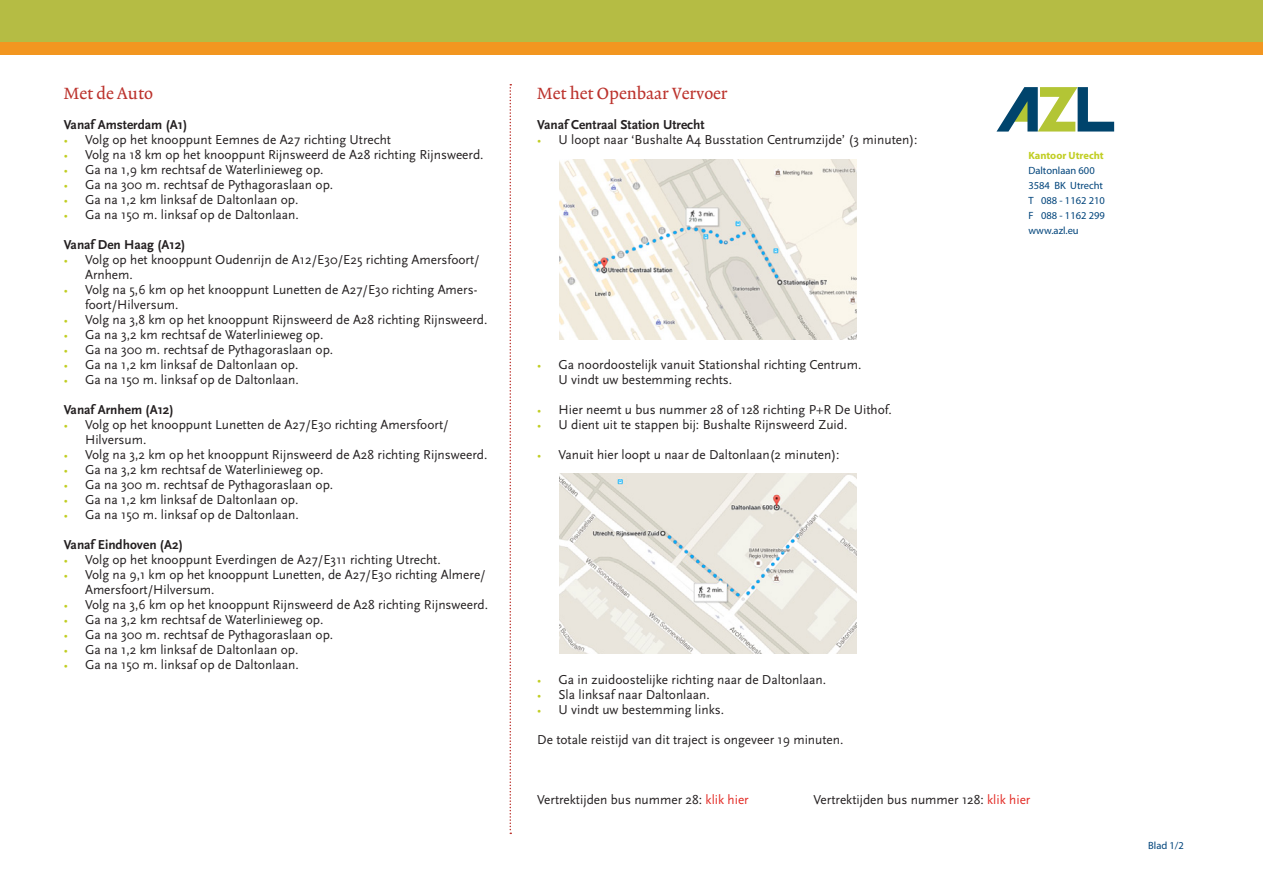
<style>
.page{position:relative;width:1263px;height:893px;background:#fff}
.page>*{position:absolute;margin:0;border:0;box-sizing:border-box;transform-origin:0 0}
.t1{font:16.5px "Lexicon No 2 Roman A";color:#bc332d}
.t2{font:13.5px/15px "Scala Sans OT";color:#231f20}
.t3{font:700 13.5px "Scala Sans OT";color:#231f20}
.t4{font:10.5px/15px "Myriad Pro";color:#00447b}
.t5{font:700 10.5px "Myriad Pro";color:#c1ce23}
.s1{font-size:12px;color:#c1ce23}
.s2{color:#e32c26}
</style>
<div class="page">
<div style="left:0;top:0;width:1263px;height:43px;background:#b5bc44"></div>
<div style="left:0;top:43px;width:1263px;height:12px;background:#f29620"></div>
<svg style="left:996px;top:87px;width:118px;height:45px"></svg>
<svg style="left:509px;top:84px;width:2px;height:750px"></svg>
<img style="left:559px;top:159px;width:298px;height:180px">
<img style="left:559px;top:473px;width:298px;height:180px">
<p class="t1" style="left:64px;top:84px;width:91px">Met de Auto</p>
<p class="t3" style="left:64px;top:117px;width:125px">Vanaf Amsterdam (A1)</p>
<p class="t2" style="left:64px;top:132px;width:329px"><span class="s1">•</span> Volg op het knooppunt Eemnes de A27 richting Utrecht</p>
<p class="t2" style="left:64px;top:147px;width:421px"><span class="s1">•</span> Volg na 18 km op het knooppunt Rijnsweerd de A28 richting Rijnsweerd.</p>
<p class="t2" style="left:64px;top:162px;width:261px"><span class="s1">•</span> Ga na 1,9 km rechtsaf de Waterlinieweg op.</p>
<p class="t2" style="left:64px;top:177px;width:271px"><span class="s1">•</span> Ga na 300 m. rechtsaf de Pythagoraslaan op.</p>
<p class="t2" style="left:64px;top:192px;width:236px"><span class="s1">•</span> Ga na 1,2 km linksaf de Daltonlaan op.</p>
<p class="t2" style="left:64px;top:207px;width:237px"><span class="s1">•</span> Ga na 150 m. linksaf op de Daltonlaan.</p>
<p class="t3" style="left:64px;top:237px;width:123px">Vanaf Den Haag (A12)</p>
<p class="t2" style="left:85px;top:252px;width:396px;text-indent:-21px"><span class="s1">•</span> Volg op het knooppunt Oudenrijn de A12/E30/E25 richting Amersfoort/<br>Arnhem.</p>
<p class="t2" style="left:85px;top:282px;width:394px;text-indent:-21px"><span class="s1">•</span> Volg na 5,6 km op het knooppunt Lunetten de A27/E30 richting Amers&shy;foort/Hilversum.</p>
<p class="t2" style="left:64px;top:312px;width:425px"><span class="s1">•</span> Volg na 3,8 km op het knooppunt Rijnsweerd de A28 richting Rijnsweerd.</p>
<p class="t2" style="left:64px;top:327px;width:261px"><span class="s1">•</span> Ga na 3,2 km rechtsaf de Waterlinieweg op.</p>
<p class="t2" style="left:64px;top:342px;width:271px"><span class="s1">•</span> Ga na 300 m. rechtsaf de Pythagoraslaan op.</p>
<p class="t2" style="left:64px;top:357px;width:236px"><span class="s1">•</span> Ga na 1,2 km linksaf de Daltonlaan op.</p>
<p class="t2" style="left:64px;top:372px;width:237px"><span class="s1">•</span> Ga na 150 m. linksaf op de Daltonlaan.</p>
<p class="t3" style="left:64px;top:402px;width:111px">Vanaf Arnhem (A12)</p>
<p class="t2" style="left:85px;top:417px;width:365px;text-indent:-21px"><span class="s1">•</span> Volg op het knooppunt Lunetten de A27/E30 richting Amersfoort/<br>Hilversum.</p>
<p class="t2" style="left:64px;top:447px;width:425px"><span class="s1">•</span> Volg na 3,2 km op het knooppunt Rijnsweerd de A28 richting Rijnsweerd.</p>
<p class="t2" style="left:64px;top:462px;width:261px"><span class="s1">•</span> Ga na 3,2 km rechtsaf de Waterlinieweg op.</p>
<p class="t2" style="left:64px;top:477px;width:271px"><span class="s1">•</span> Ga na 300 m. rechtsaf de Pythagoraslaan op.</p>
<p class="t2" style="left:64px;top:492px;width:236px"><span class="s1">•</span> Ga na 1,2 km linksaf de Daltonlaan op.</p>
<p class="t2" style="left:64px;top:507px;width:237px"><span class="s1">•</span> Ga na 150 m. linksaf op de Daltonlaan.</p>
<p class="t3" style="left:64px;top:537px;width:121px">Vanaf Eindhoven (A2)</p>
<p class="t2" style="left:64px;top:552px;width:378px"><span class="s1">•</span> Volg op het knooppunt Everdingen de A27/E311 richting Utrecht.</p>
<p class="t2" style="left:85px;top:567px;width:402px;text-indent:-21px"><span class="s1">•</span> Volg na 9,1 km op het knooppunt Lunetten, de A27/E30 richting Almere/<br>Amersfoort/Hilversum.</p>
<p class="t2" style="left:64px;top:597px;width:426px"><span class="s1">•</span> Volg na 3,6 km op het knooppunt Rijnsweerd de A28 richting Rijnsweerd.</p>
<p class="t2" style="left:64px;top:612px;width:261px"><span class="s1">•</span> Ga na 3,2 km rechtsaf de Waterlinieweg op.</p>
<p class="t2" style="left:64px;top:627px;width:271px"><span class="s1">•</span> Ga na 300 m. rechtsaf de Pythagoraslaan op.</p>
<p class="t2" style="left:64px;top:642px;width:236px"><span class="s1">•</span> Ga na 1,2 km linksaf de Daltonlaan op.</p>
<p class="t2" style="left:64px;top:657px;width:237px"><span class="s1">•</span> Ga na 150 m. linksaf op de Daltonlaan.</p>
<p class="t1" style="left:537px;top:84px;width:192px">Met het Openbaar Vervoer</p>
<p class="t3" style="left:537px;top:117px;width:169px">Vanaf Centraal Station Utrecht</p>
<p class="t2" style="left:537px;top:132px;width:382px"><span class="s1">•</span> U loopt naar ‘Bushalte A4 Busstation Centrumzijde’ (3 minuten):</p>
<p class="t2" style="left:558px;top:357px;width:304px;text-indent:-21px"><span class="s1">•</span> Ga noordoostelijk vanuit Stationshal richting Centrum.<br>U vindt uw bestemming rechts.</p>
<p class="t2" style="left:537px;top:402px;width:356px"><span class="s1">•</span> Hier neemt u bus nummer 28 of 128 richting P+R De Uithof.</p>
<p class="t2" style="left:537px;top:417px;width:312px"><span class="s1">•</span> U dient uit te stappen bij: Bushalte Rijnsweerd Zuid.</p>
<p class="t2" style="left:537px;top:447px;width:304px"><span class="s1">•</span> Vanuit hier loopt u naar de Daltonlaan(2 minuten):</p>
<p class="t5" style="left:1028px;top:149px;width:77px">Kantoor Utrecht</p>
<p class="t4" style="left:1028px;top:163px;width:78px">Daltonlaan 600<br>3584 BK Utrecht<br>T 088 - 1162 210<br>F 088 - 1162 299 www.azl.eu</p>
<p class="t2" style="left:537px;top:672px;width:290px"><span class="s1">•</span> Ga in zuidoostelijke richting naar de Daltonlaan.</p>
<p class="t2" style="left:537px;top:687px;width:174px"><span class="s1">•</span> Sla linksaf naar Daltonlaan.</p>
<p class="t2" style="left:537px;top:702px;width:188px"><span class="s1">•</span> U vindt uw bestemming links.</p>
<p class="t2" style="left:537px;top:732px;width:308px">De totale reistijd van dit traject is ongeveer 19 minuten.</p>
<p class="t2" style="left:537px;top:792px;width:213px">Vertrektijden bus nummer 28: <span class="s2">klik hier</span></p>
<p class="t2" style="left:814px;top:792px;width:218px">Vertrektijden bus nummer 128: <span class="s2">klik hier</span></p>
<p class="t4" style="left:1148px;top:838px;width:37px">Blad 1/2</p>
</div>
